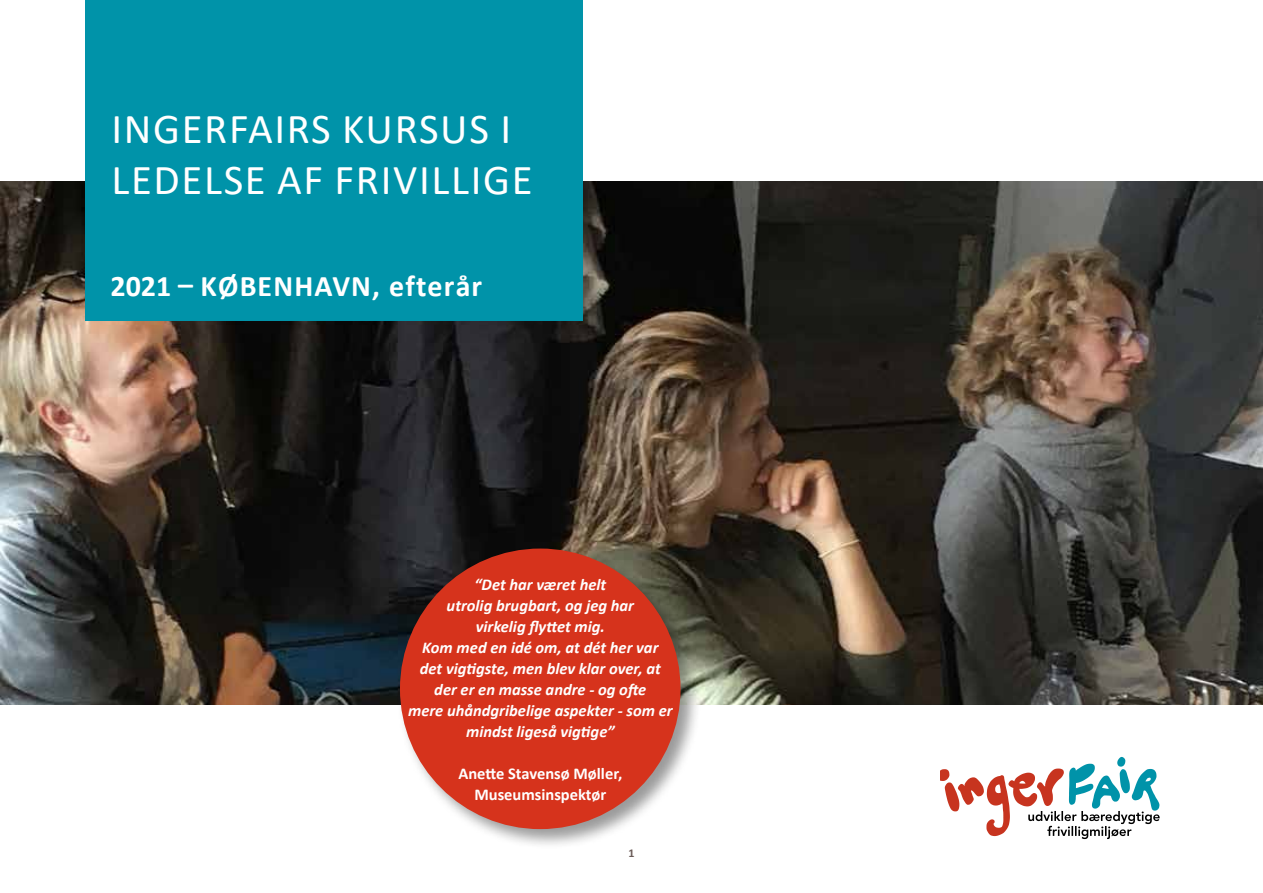
<style>
.page{position:relative;width:1263px;height:893px;background:#fff}
.page>*{position:absolute;margin:0;border:0;box-sizing:border-box;transform-origin:0 0}
.t1{font:42.75px/51px "Calibri";letter-spacing:.04em;color:#fff}
.t2{font:700 30px "Calibri";letter-spacing:.04em;color:#fff}
.t3{font:italic 700 16.5px/21px "Calibri";color:#fff;text-align:center}
.t4{font:700 16.5px/21px "Calibri";color:#fff;text-align:center}
.t5{font:700 12px "Calibri";color:#6a5b57}
</style>
<div class="page">
<img style="left:0;top:182px;width:1263px;height:523px">
<svg style="left:940px;top:757px;width:220px;height:82px"></svg>
<div style="left:85px;top:0;width:498px;height:320px;background:#0093a9"></div>
<div style="left:397px;top:545px;width:304px;height:305px;background:#000;opacity:.4"></div>
<div style="left:400px;top:549px;width:280px;height:280px;background:#d6331c;border-radius:50%"></div>
<h1 class="t1" style="left:111px;top:102px;width:423px">INGERFAIRS KURSUS I<br>LEDELSE AF FRIVILLIGE</h1>
<h2 class="t2" style="left:111px;top:264px;width:373px">2021 – KØBENHAVN, efterår</h2>
<p class="t3" style="left:408px;top:574px;width:266px">“Det har været helt<br>utrolig brugbart, og jeg har<br>virkelig flyttet mig.<br>Kom med en idé om, at dét her var<br>det vigtigste, men blev klar over, at der er en masse andre - og ofte<br>mere uhåndgribelige aspekter - som er mindst ligeså vigtige”</p>
<p class="t4" style="left:458px;top:763px;width:165px">Anette Stavensø Møller,<br>Museumsinspektør</p>
<p class="t5" style="left:628px;top:845px;width:8px">1</p>
</div>
